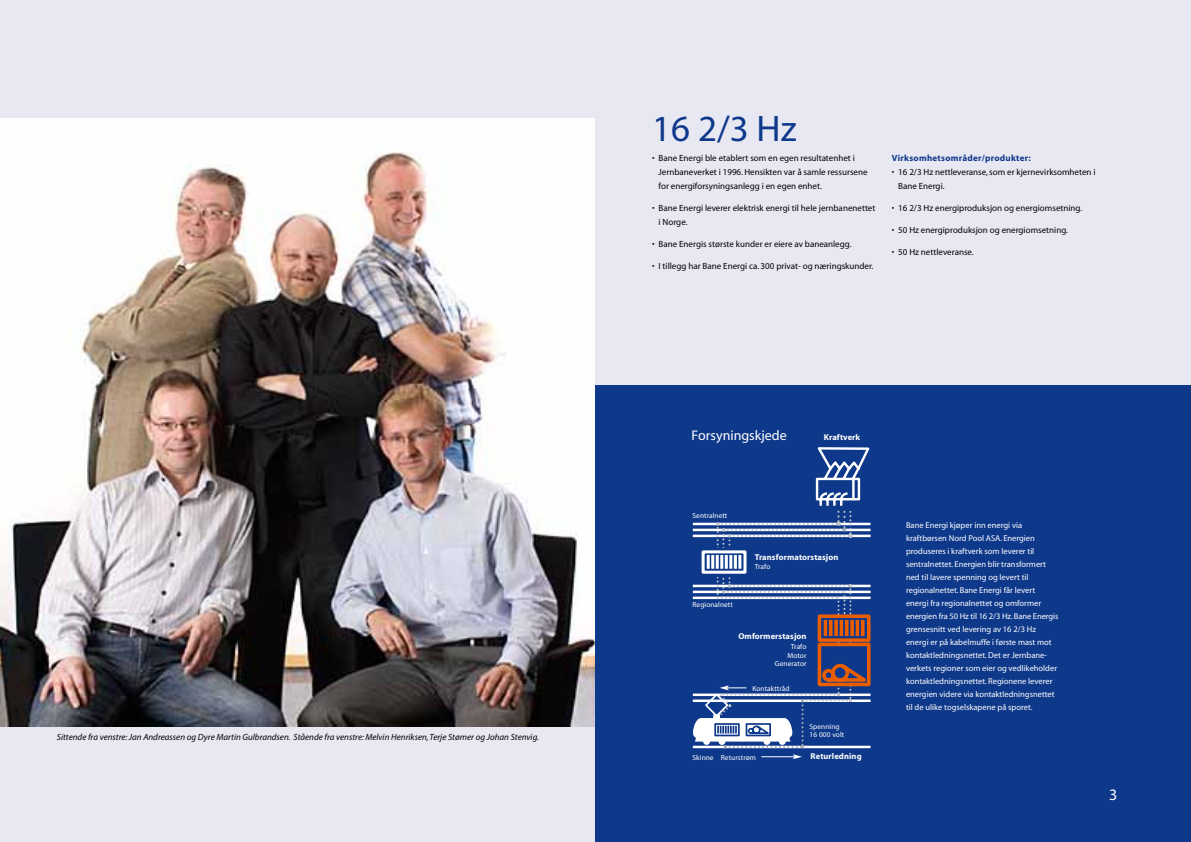
<style>
.page{position:relative;width:1191px;height:842px;background:#fff}
.page>*{position:absolute;margin:0;border:0;box-sizing:border-box;transform-origin:0 0}
.t1{font:37px "Myriad";color:#0e388a}
.t2{font:16px "Myriad";color:#fff}
.t3{font:14px "Myriad";color:#fff}
.t4{font:9px/14px "Myriad";color:#000}
.t5{font:italic 9px "Myriad";color:#000}
.t6{font:700 9px "Myriad";letter-spacing:.03em;color:#0e388a}
.t7{font:8.5px/13px "Myriad";color:#fff}
.t8{font:700 8.5px "Myriad";letter-spacing:.01em;color:#fff}
.t9{font:7.3px/8.8px "Myriad";letter-spacing:.01em;color:#fff}
</style>
<div class="page">
<div style="left:0;top:0;width:598px;height:842px;background:#e8e8f3"></div>
<img style="left:0;top:118px;width:595px;height:608px">
<div style="left:595px;top:0;width:596px;height:467px;background:#e8e8f3"></div>
<div style="left:595px;top:385px;width:596px;height:457px;background:#0e388a"></div>
<svg style="left:693px;top:447px;width:178px;height:312px"></svg>
<p class="t5" style="left:57px;top:733px;width:484px">Sittende fra venstre: Jan Andreassen og Dyre Martin Gulbrandsen. Stående fra venstre: Melvin Henriksen, Terje Stømer og Johan Stenvig.</p>
<h1 class="t1" style="left:652px;top:110px;width:146px">16 2/3 Hz</h1>
<p class="t4" style="left:658px;top:152px;width:210px;text-indent:-6px">• Bane Energi ble etablert som en egen resultatenhet i<br>Jernbaneverket i 1996. Hensikten var å samle ressursene for energiforsyningsanlegg i en egen enhet.</p>
<p class="t4" style="left:658px;top:202px;width:218px;text-indent:-6px">• Bane Energi leverer elektrisk energi til hele jernbanenettet i Norge.</p>
<p class="t4" style="left:652px;top:238px;width:201px">• Bane Energis største kunder er eiere av baneanlegg.</p>
<p class="t4" style="left:652px;top:260px;width:223px">• I tillegg har Bane Energi ca. 300 privat- og næringskunder.</p>
<p class="t6" style="left:891px;top:154px;width:140px">Virksomhetsområder/produkter:</p>
<p class="t4" style="left:898px;top:166px;width:199px;text-indent:-6px">• 16 2/3 Hz nettleveranse, som er kjernevirksomheten i<br>Bane Energi.</p>
<p class="t4" style="left:891px;top:202px;width:192px">• 16 2/3 Hz energiproduksjon og energiomsetning.</p>
<p class="t4" style="left:891px;top:224px;width:178px">• 50 Hz energiproduksjon og energiomsetning.</p>
<p class="t4" style="left:891px;top:246px;width:83px">• 50 Hz nettleveranse.</p>
<h3 class="t3" style="left:691px;top:428px;width:97px">Forsyningskjede</h3>
<p class="t9" style="left:692px;top:511px;width:36px">Sentralnett</p>
<p class="t8" style="left:823px;top:433px;width:38px">Kraftverk</p>
<p class="t9" style="left:692px;top:601px;width:42px">Regionalnett</p>
<p class="t8" style="left:754px;top:553px;width:85px">Transformatorstasjon</p>
<p class="t9" style="left:755px;top:563px;width:17px">Trafo</p>
<p class="t8" style="left:738px;top:632px;width:70px">Omformerstasjon</p>
<p class="t9" style="left:775px;top:642px;width:33px;text-align:right">Trafo<br>Motor<br>Generator</p>
<p class="t9" style="left:752px;top:684px;width:39px">Kontakttråd</p>
<p class="t9" style="left:692px;top:753px;width:65px">Skinne Returstrøm</p>
<p class="t9" style="left:809px;top:722px;width:36px">Spenning<br>16 000 volt</p>
<p class="t8" style="left:810px;top:752px;width:53px">Returledning</p>
<p class="t7" style="left:906px;top:519px;width:154px">Bane Energi kjøper inn energi via kraftbørsen Nord Pool ASA. Energien produseres i kraftverk som leverer til sentralnettet. Energien blir transformert ned til lavere spenning og levert til regionalnettet. Bane Energi får levert energi fra regionalnettet og omformer energien fra 50 Hz til 16 2/3 Hz. Bane Energis grensesnitt ved levering av 16 2/3 Hz energi er på kabelmuffe i første mast mot kontaktledningsnettet. Det er Jernbane&shy;verkets regioner som eier og vedlikeholder kontaktledningsnettet. Regionene leverer energien videre via kontaktledningsnettet til de ulike togselskapene på sporet.</p>
<h2 class="t2" style="left:1109px;top:787px;width:10px">3</h2>
</div>
